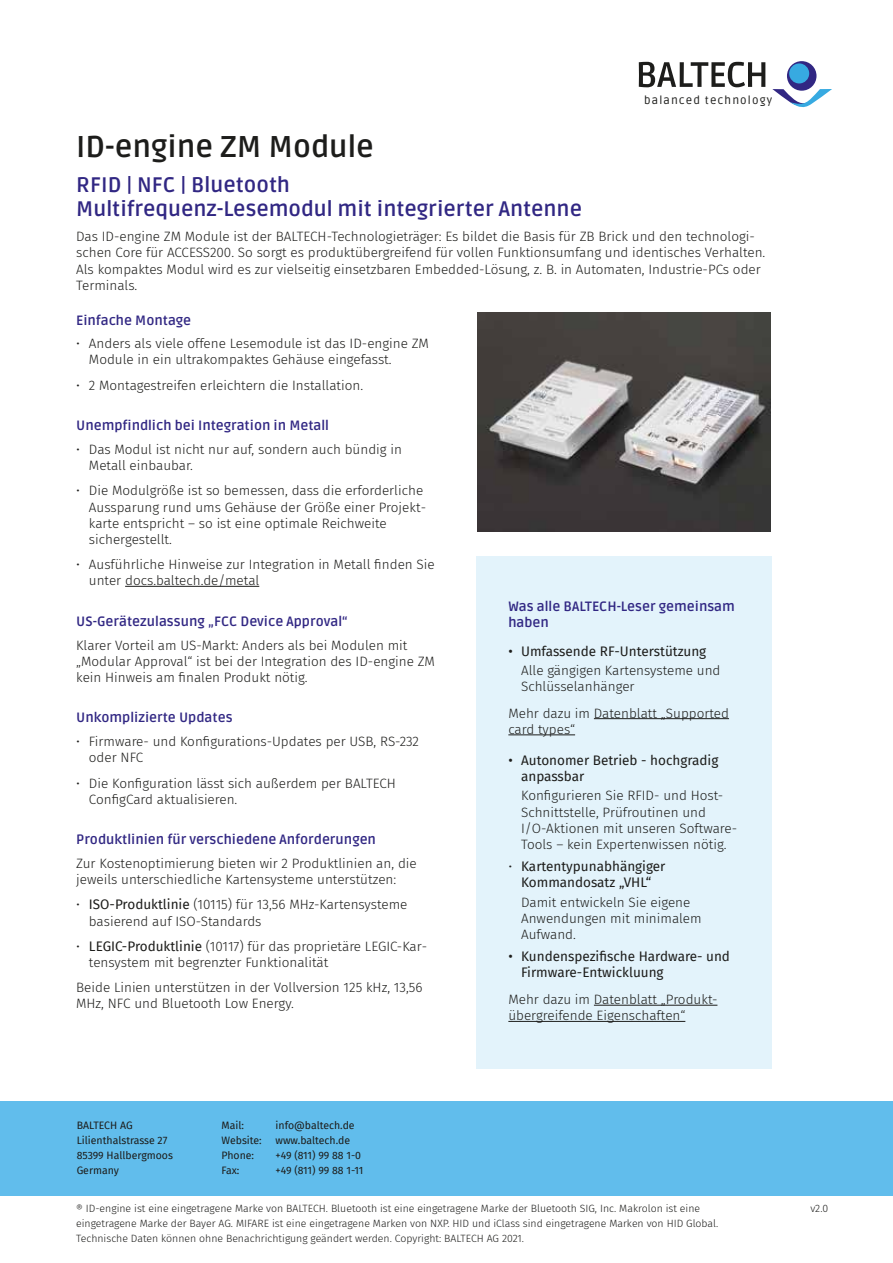
<style>
.page{position:relative;width:893px;height:1263px;background:#fff}
.page>*{position:absolute;margin:0;border:0;box-sizing:border-box;transform-origin:0 0}
.t1{font:700 30px "Ruda";color:#1d1d1b}
.t2{font:700 21px/24px "Ruda";color:#312783}
.t3{font:300 13.5px/16.2px "Fira Sans";color:#1d1d1b}
.t4{font:700 13.5px/16.2px "Ruda";color:#312783}
.t5{font:13.5px/16.2px "Fira Sans";color:#1d1d1b}
.t6{font:11.25px "Ruda";letter-spacing:.1em;color:#1d1d1b}
.t7{font:300 10.5px/15px "Fira Sans";color:#1d1d1b}
.t8{font:10.5px/15px "Fira Sans";color:#1d1d1b}
.s1{font-weight:400}
.s2{font-weight:300}
</style>
<div class="page">
<hr style="left:125px;top:586px;width:134px;height:1px;background:#1d1d1b">
<svg style="left:787px;top:61px;width:29px;height:30px"></svg>
<svg style="left:772px;top:89px;width:60px;height:19px"></svg>
<svg style="left:639px;top:62px;width:126px;height:25px"></svg>
<div style="left:789px;top:63px;width:20px;height:20px;background:#37aae1;border-radius:50%"></div>
<div style="left:0;top:1101px;width:893px;height:95px;background:#61bdec"></div>
<div style="left:477px;top:556px;width:295px;height:513px;background:#e3f3fb"></div>
<img style="left:478px;top:313px;width:293px;height:219px">
<hr style="left:594px;top:718px;width:135px;height:1px;background:#1d1d1b">
<hr style="left:508px;top:734px;width:67px;height:1px;background:#1d1d1b">
<hr style="left:594px;top:1005px;width:123px;height:1px;background:#1d1d1b">
<hr style="left:508px;top:1021px;width:177px;height:1px;background:#1d1d1b">
<p class="t6" style="left:644px;top:94px;width:129px">balanced technology</p>
<h1 class="t1" style="left:76px;top:130px;width:299px">ID-engine ZM Module</h1>
<h2 class="t2" style="left:76px;top:173px;width:507px">RFID | NFC | Bluetooth<br>Multifrequenz-Lesemodul mit integrierter Antenne</h2>
<p class="t3" style="left:76px;top:228px;width:691px">Das ID-engine ZM Module ist der BALTECH-Technologieträger: Es bildet die Basis für ZB Brick und den technologi&shy;schen Core für ACCESS200. So sorgt es produktübergreifend für vollen Funktionsumfang und identisches Verhalten.<br>Als kompaktes Modul wird es zur vielseitig einsetzbaren Embedded-Lösung, z. B. in Automaten, Industrie-PCs oder Terminals.</p>
<p class="t4" style="left:76px;top:312px;width:117px">Einfache Montage</p>
<p class="t3" style="left:89px;top:335px;width:342px;text-indent:-13px">• Anders als viele offene Lesemodule ist das ID-engine ZM<br>Module in ein ultrakompaktes Gehäuse eingefasst.</p>
<p class="t3" style="left:76px;top:377px;width:289px">• 2 Montagestreifen erleichtern die Installation.</p>
<p class="t4" style="left:76px;top:418px;width:254px">Unempfindlich bei Integration in Metall</p>
<p class="t3" style="left:89px;top:441px;width:314px;text-indent:-13px">• Das Modul ist nicht nur auf, sondern auch bündig in<br>Metall einbaubar.</p>
<p class="t3" style="left:89px;top:482px;width:339px;text-indent:-13px">• Die Modulgröße ist so bemessen, dass die erforderliche Aussparung rund ums Gehäuse der Größe einer Projekt&shy;karte entspricht – so ist eine optimale Reichweite sichergestellt.</p>
<p class="t3" style="left:89px;top:556px;width:347px;text-indent:-13px">• Ausführliche Hinweise zur Integration in Metall finden Sie unter docs.baltech.de/metal</p>
<p class="t4" style="left:76px;top:613px;width:273px">US-Gerätezulassung „FCC Device Approval“</p>
<p class="t3" style="left:76px;top:637px;width:360px">Klarer Vorteil am US-Markt: Anders als bei Modulen mit „Modular Approval“ ist bei der Integration des ID-engine ZM kein Hinweis am finalen Produkt nötig.</p>
<p class="t4" style="left:76px;top:710px;width:158px">Unkomplizierte Updates</p>
<p class="t3" style="left:89px;top:733px;width:332px;text-indent:-13px">• Firmware- und Konfigurations-Updates per USB, RS-232 oder NFC</p>
<p class="t3" style="left:89px;top:775px;width:308px;text-indent:-13px">• Die Konfiguration lässt sich außerdem per BALTECH<br>ConfigCard aktualisieren.</p>
<p class="t4" style="left:76px;top:832px;width:301px">Produktlinien für verschiedene Anforderungen</p>
<p class="t3" style="left:76px;top:855px;width:342px">Zur Kostenoptimierung bieten wir 2 Produktlinien an, die jeweils unterschiedliche Kartensysteme unterstützen:</p>
<p class="t3" style="left:89px;top:896px;width:320px;text-indent:-13px">• <span class="s1">ISO-Produktlinie</span> (10115) für 13,56 MHz-Kartensysteme basierend auf ISO-Standards</p>
<p class="t3" style="left:89px;top:938px;width:340px;text-indent:-13px">• <span class="s1">LEGIC-Produktlinie</span> (10117) für das proprietäre LEGIC-Kar&shy;tensystem mit begrenzter Funktionalität</p>
<p class="t3" style="left:76px;top:979px;width:348px">Beide Linien unterstützen in der Vollversion 125 kHz, 13,56<br>MHz, NFC und Bluetooth Low Energy.</p>
<p class="t8" style="left:77px;top:1117px;width:98px">BALTECH AG<br>Lilienthalstrasse 27<br>85399 Hallbergmoos<br>Germany</p>
<p class="t8" style="left:222px;top:1117px;width:24px">Mail:</p>
<p class="t8" style="left:276px;top:1117px;width:81px">info@baltech.de</p>
<p class="t8" style="left:222px;top:1132px;width:42px">Website:</p>
<p class="t8" style="left:276px;top:1132px;width:76px">www.baltech.de</p>
<p class="t8" style="left:222px;top:1147px;width:34px">Phone:</p>
<p class="t8" style="left:276px;top:1147px;width:87px">+49 (811) 99 88 1-0</p>
<p class="t8" style="left:222px;top:1162px;width:19px">Fax:</p>
<p class="t8" style="left:276px;top:1162px;width:89px">+49 (811) 99 88 1-11</p>
<p class="t4" style="left:508px;top:599px;width:228px">Was alle BALTECH-Leser gemeinsam haben</p>
<p class="t5" style="left:508px;top:642px;width:199px">• Umfassende RF-Unterstützung</p>
<p class="t3" style="left:521px;top:662px;width:201px">Alle gängigen Kartensysteme und<br>Schlüsselanhänger</p>
<p class="t3" style="left:508px;top:705px;width:222px">Mehr dazu im Datenblatt „Supported card types“</p>
<p class="t5" style="left:521px;top:752px;width:199px;text-indent:-13px">• Autonomer Betrieb - hochgradig anpassbar</p>
<p class="t3" style="left:521px;top:787px;width:218px">Konfigurieren Sie RFID- und Host-Schnittstelle, Prüfroutinen und I/O-Aktionen mit unseren Software-Tools – kein Expertenwissen nötig.</p>
<p class="t5" style="left:508px;top:858px;width:159px;text-align:center"><span class="s2">•</span> Kartentypunabhängiger<br>Kommandosatz „VHL“</p>
<p class="t3" style="left:521px;top:894px;width:182px">Damit entwickeln Sie eigene<br>Anwendungen mit minimalem<br>Aufwand.</p>
<p class="t5" style="left:521px;top:948px;width:210px;text-indent:-13px">• Kundenspezifische Hardware- und<br>Firmware-Entwickluung</p>
<p class="t3" style="left:508px;top:991px;width:211px">Mehr dazu im Datenblatt „Produkt&shy;übergreifende Eigenschaften“</p>
<p class="t7" style="left:76px;top:1200px;width:625px">® ID-engine ist eine eingetragene Marke von BALTECH. Bluetooth ist eine eingetragene Marke der Bluetooth SIG, Inc. Makrolon ist eine</p>
<p class="t7" style="left:810px;top:1200px;width:19px">v2.0</p>
<p class="t7" style="left:76px;top:1215px;width:644px">eingetragene Marke der Bayer AG. MIFARE ist eine eingetragene Marken von NXP. HID und iClass sind eingetragene Marken von HID Global.<br>Technische Daten können ohne Benachrichtigung geändert werden. Copyright: BALTECH AG 2021.</p>
</div>
